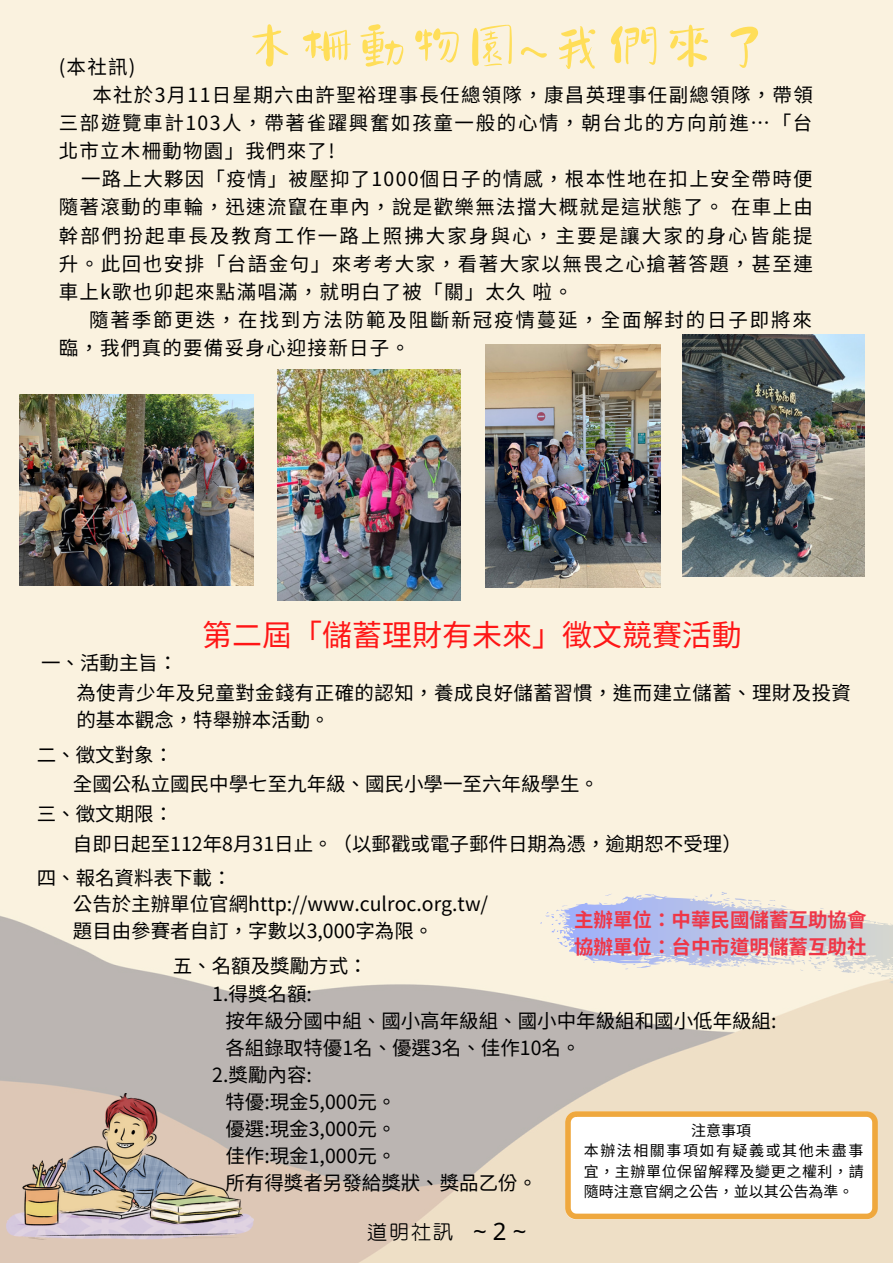
<style>
.page{position:relative;width:893px;height:1264px;background:#fff}
.page>*{position:absolute;margin:0;border:0;box-sizing:border-box;transform-origin:0 0}
.t1{font:54px "Canva Tangyuan Handwriting";color:#ffde59}
.t2{font:30px "Noto Sans TC";color:#ff1616}
.t3{font:24px "cw Te X Yen";color:#000}
.t4{font:19.5px/28px "Noto Sans TC";color:#000}
.t5{font:19.5px/28px "Noto Sans TC";letter-spacing:.095em;color:#000}
.t6{font:19.5px/29.8px "Noto Sans TC";letter-spacing:.02em;color:#000}
.t7{font:700 19.5px/27px "Noto Sans TC";color:#ef3647}
.t8{font:15px/20.2px "Noto Sans TC";letter-spacing:.04em;color:#000}
.s1{font-family:"Noto Sans"}
</style>
<div class="page">
<img style="left:0;top:0;width:892px;height:1262px">
<img style="left:485px;top:344px;width:175px;height:243px">
<img style="left:682px;top:335px;width:182px;height:241px">
<img style="left:278px;top:369px;width:182px;height:232px">
<img style="left:19px;top:394px;width:234px;height:191px">
<img style="left:6px;top:1093px;width:247px;height:146px">
<svg style="left:539px;top:891px;width:353px;height:103px"></svg>
<svg style="left:565px;top:1111px;width:312px;height:108px"></svg>
<h1 class="t1" style="left:241px;top:23px;width:531px">木柵動物園~我們來了</h1>
<p class="t4" style="left:59px;top:79px;width:755px;text-align:justify;text-indent:34px">本社於3月 11日星期六由許聖裕理事長任總領隊，康昌英理事任副總領隊，帶領三部遊覽車計103人，帶著雀躍興奮如孩童一般的心情，朝台北的方向前進…「台北市立木柵動物園」我們來了!</p>
<p class="t4" style="left:59px;top:164px;width:755px;text-align:justify;text-indent:22px">一路上大夥因「疫情」被壓抑了1000個日子的情感，根本性地在扣上安全帶時便隨著滾動的車輪，迅速流竄在車內，說是歡樂無法擋大概就是這狀態了。在車上由幹部們扮起車長及教育工作一路上照拂大家身與心，主要是讓大家的身心皆能提升。此回也安排「台語金句」來考考大家，看著大家以無畏之心搶著答題，甚至連車上k歌也卯起來點滿唱滿，就明白了被「關」太久啦。</p>
<p class="t5" style="left:59px;top:304px;width:754px;text-indent:30px">隨著季節更迭，在找到方法防範及阻斷新冠疫情蔓延，全面解封的日子即將來臨，我們真的要備妥身心迎接新日子。</p>
<p class="t4" style="left:59px;top:51px;width:78px">(本社訊)</p>
<h2 class="t2" style="left:202px;top:611px;width:541px">第二屆「儲蓄理財有未來」徵文競賽活動</h2>
<p class="t6" style="left:76px;top:647px;width:776px;text-indent:-35px">一、活動主旨：<br>為使青少年及兒童對金錢有正確的認知，養成良好儲蓄習慣，進而建立儲蓄、理財及投資</p>
<p class="t4" style="left:37px;top:701px;width:294px;line-height:34.3px;text-indent:40px">的基本觀念，特舉辦本活動。二、徵文對象：</p>
<p class="t4" style="left:37px;top:768px;width:563px;line-height:29.8px;text-indent:36px">全國公私立國民中學七至九年級、國民小學一至六年級學生。三、徵文期限：</p>
<p class="t4" style="left:73px;top:828px;width:670px">自即日起至112年8月 31日止。（以郵戳或電子郵件日期為憑，逾期恕不受理）</p>
<p class="t4" style="left:37px;top:862px;width:196px">四、報名資料表下載：</p>
<p class="t4" style="left:73px;top:889px;width:417px;line-height:27px">公告於主辦單位官網http://www.culroc.org.tw/題目由參賽者自訂，字數以3,000字為限。</p>
<p class="t4" style="left:173px;top:950px;width:196px">五、名額及獎勵方式：</p>
<p class="t7" style="left:574px;top:904px;width:294px">主辦單位：中華民國儲蓄互助協會協辦單位：台中市道明儲蓄互助社</p>
<p class="t4" style="left:212px;top:978px;width:101px">1.得獎名額:</p>
<p class="t4" style="left:225px;top:1005px;width:552px">按年級分國中組、國小高年級組、國小中年級組和國小低年級組:</p>
<p class="t4" style="left:225px;top:1032px;width:356px">各組錄取特優1名、優選3名、佳作10名。</p>
<p class="t4" style="left:212px;top:1059px;width:101px">2.獎勵內容:</p>
<p class="t4" style="left:225px;top:1086px;width:172px">特優:現金5,000元。</p>
<p class="t4" style="left:225px;top:1113px;width:172px">優選:現金3,000元。</p>
<p class="t4" style="left:225px;top:1140px;width:172px">佳作:現金1,000元。</p>
<p class="t4" style="left:225px;top:1167px;width:313px">所有得獎者另發給獎狀、獎品乙份。</p>
<p class="t8" style="left:583px;top:1119px;width:281px;text-indent:107px">注意事項<br>本辦法相關事項如有疑義或其他未盡事宜，主辦單位保留解釋及變更之權利，請隨時注意官網之公告，並以其公告為準。</p>
<p class="t3" style="left:366px;top:1220px;width:162px">道明社訊 <span class="s1">~ 2 ~</span></p>
</div>
